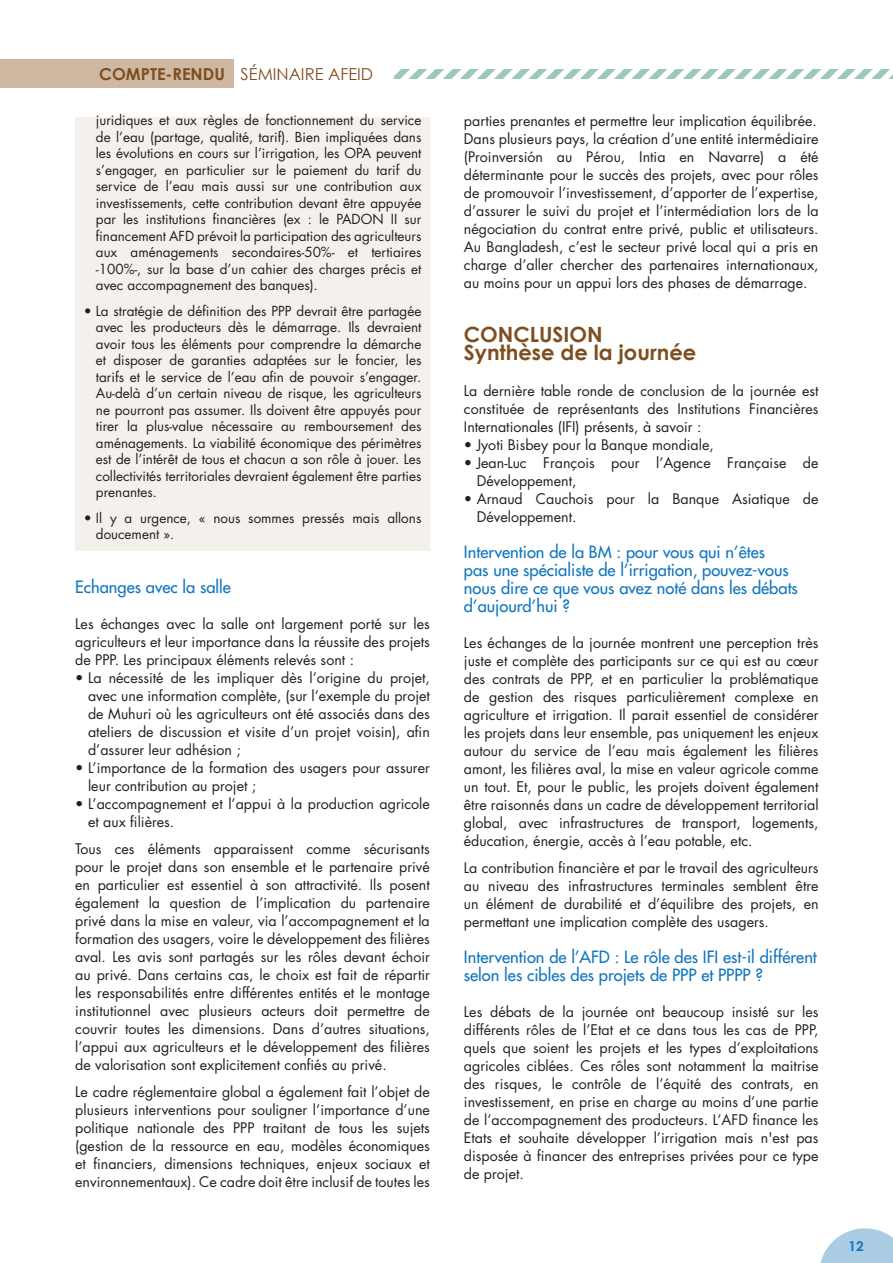
<style>
.page{position:relative;width:893px;height:1263px;background:#fff}
.page>*{position:absolute;margin:0;border:0;box-sizing:border-box;transform-origin:0 0}
.t1{font:700 21px/18px "Century Gothic";color:#7e4e1f}
.t2{font:16.5px/18px "Futura";color:#1276bd}
.t3{font:16.5px "Century Gothic";color:#7e4e1f}
.t4{font:14.25px/18px "Futura";color:#231f20;text-align:justify}
.t5{font:13.5px/16.5px "Futura";color:#231f20;text-align:justify}
.t6{font:700 13.5px "Century Gothic";color:#1276bd}
.s1{font-weight:700}
</style>
<div class="page">
<svg style="left:820px;top:1228px;width:73px;height:35px"></svg>
<div style="left:75px;top:117px;width:355px;height:185px;background:#f4f1ec"></div>
<div style="left:75px;top:291px;width:355px;height:20px;background:#f4f1ec"></div>
<div style="left:75px;top:307px;width:355px;height:202px;background:#f4f1ec"></div>
<div style="left:75px;top:498px;width:355px;height:20px;background:#f4f1ec"></div>
<div style="left:75px;top:514px;width:355px;height:37px;background:#f4f1ec"></div>
<div style="left:0;top:60px;width:234px;height:28px;background:#ceb8a2"></div>
<svg style="left:394px;top:70px;width:499px;height:8px"></svg>
<p class="t3" style="left:99px;top:64px;width:275px"><span class="s1">COMPTE-RENDU</span> SÉMINAIRE AFEID</p>
<p class="t5" style="left:96px;top:112px;width:327px">juridiques et aux règles de fonctionnement du service de l’eau (partage, qualité, tarif). Bien impliquées dans les évolutions en cours sur l’irrigation, les OPA peuvent s’engager, en particulier sur le paiement du tarif du service de l’eau mais aussi sur une contribution aux investissements, cette contribution devant être appuyée par les institutions financières (ex : le PADON II sur financement AFD prévoit la participation des agriculteurs aux aménagements secondaires-50%- et tertiaires -100%-, sur la base d’un cahier des charges précis et avec accompagnement des banques).</p>
<p class="t5" style="left:96px;top:302px;width:327px;text-indent:-12px">• La stratégie de définition des PPP devrait être partagée avec les producteurs dès le démarrage. Ils devraient avoir tous les éléments pour comprendre la démarche et disposer de garanties adaptées sur le foncier, les tarifs et le service de l’eau afin de pouvoir s’engager.<br>Au-delà d’un certain niveau de risque, les agriculteurs ne pourront pas assumer. Ils doivent être appuyés pour tirer la plus-value nécessaire au remboursement des aménagements. La viabilité économique des périmètres est de l’intérêt de tous et chacun a son rôle à jouer. Les collectivités territoriales devraient également être parties prenantes.</p>
<p class="t5" style="left:96px;top:509px;width:327px;text-indent:-12px">• Il y a urgence, « nous sommes pressés mais allons doucement ».</p>
<p class="t2" style="left:75px;top:578px;width:157px">Echanges avec la salle</p>
<p class="t4" style="left:75px;top:615px;width:356px">Les échanges avec la salle ont largement porté sur les agriculteurs et leur importance dans la réussite des projets de PPP. Les principaux éléments relevés sont :</p>
<p class="t4" style="left:88px;top:669px;width:343px;text-indent:-13px">• La nécessité de les impliquer dès l’origine du projet, avec une information complète, (sur l’exemple du projet de Muhuri où les agriculteurs ont été associés dans des ateliers de discussion et visite d’un projet voisin), afin d’assurer leur adhésion ;</p>
<p class="t4" style="left:88px;top:759px;width:343px;text-indent:-13px">• L’importance de la formation des usagers pour assurer leur contribution au projet ;</p>
<p class="t4" style="left:88px;top:795px;width:343px;text-indent:-13px">• L’accompagnement et l’appui à la production agricole et aux filières.</p>
<p class="t4" style="left:75px;top:840px;width:356px">Tous ces éléments apparaissent comme sécurisants pour le projet dans son ensemble et le partenaire privé en particulier est essentiel à son attractivité. Ils posent également la question de l’implication du partenaire privé dans la mise en valeur, via l’accompagnement et la formation des usagers, voire le développement des filières aval. Les avis sont partagés sur les rôles devant échoir au privé. Dans certains cas, le choix est fait de répartir les responsabilités entre différentes entités et le montage institutionnel avec plusieurs acteurs doit permettre de couvrir toutes les dimensions. Dans d’autres situations, l’appui aux agriculteurs et le développement des filières de valorisation sont explicitement confiés au privé.</p>
<p class="t4" style="left:75px;top:1083px;width:356px">Le cadre réglementaire global a également fait l’objet de plusieurs interventions pour souligner l’importance d’une politique nationale des PPP traitant de tous les sujets (gestion de la ressource en eau, modèles économiques et financiers, dimensions techniques, enjeux sociaux et environnementaux). Ce cadre doit être inclusif de toutes les</p>
<p class="t4" style="left:464px;top:111px;width:356px;text-align:left">parties prenantes et permettre leur implication équilibrée.<br>Dans plusieurs pays, la création d’une entité intermédiaire (Proinversión au Pérou, Intia en Navarre) a été déterminante pour le succès des projets, avec pour rôles de promouvoir l’investissement, d’apporter de l’expertise, d’assurer le suivi du projet et l’intermédiation lors de la négociation du contrat entre privé, public et utilisateurs.<br>Au Bangladesh, c’est le secteur privé local qui a pris en charge d’aller chercher des partenaires internationaux, au moins pour un appui lors des phases de démarrage.</p>
<h1 class="t1" style="left:464px;top:325px;width:234px">CONCLUSION<br>Synthèse de la journée</h1>
<p class="t4" style="left:464px;top:382px;width:356px">La dernière table ronde de conclusion de la journée est constituée de représentants des Institutions Financières Internationales (IFI) présents, à savoir :</p>
<p class="t4" style="left:464px;top:436px;width:251px">• Jyoti Bisbey pour la Banque mondiale,</p>
<p class="t4" style="left:477px;top:454px;width:343px;text-indent:-13px">• Jean-Luc François pour l’Agence Française de<br>Développement,</p>
<p class="t4" style="left:477px;top:490px;width:343px;text-indent:-13px">• Arnaud Cauchois pour la Banque Asiatique de<br>Développement.</p>
<p class="t2" style="left:464px;top:543px;width:336px">Intervention de la BM : pour vous qui n’êtes<br>pas une spécialiste de l’irrigation, pouvez-vous nous dire ce que vous avez noté dans les débats d’aujourd’hui ?</p>
<p class="t4" style="left:464px;top:634px;width:356px">Les échanges de la journée montrent une perception très juste et complète des participants sur ce qui est au cœur des contrats de PPP, et en particulier la problématique de gestion des risques particulièrement complexe en agriculture et irrigation. Il parait essentiel de considérer les projets dans leur ensemble, pas uniquement les enjeux autour du service de l’eau mais également les filières amont, les filières aval, la mise en valeur agricole comme un tout. Et, pour le public, les projets doivent également être raisonnés dans un cadre de développement territorial global, avec infrastructures de transport, logements, éducation, énergie, accès à l’eau potable, etc.</p>
<p class="t4" style="left:464px;top:859px;width:356px">La contribution financière et par le travail des agriculteurs au niveau des infrastructures terminales semblent être un élément de durabilité et d’équilibre des projets, en permettant une implication complète des usagers.</p>
<p class="t2" style="left:464px;top:948px;width:354px">Intervention de l’AFD : Le rôle des IFI est-il différent selon les cibles des projets de PPP et PPPP ?</p>
<p class="t4" style="left:464px;top:1003px;width:356px">Les débats de la journée ont beaucoup insisté sur les différents rôles de l’Etat et ce dans tous les cas de PPP, quels que soient les projets et les types d’exploitations agricoles ciblées. Ces rôles sont notamment la maitrise des risques, le contrôle de l’équité des contrats, en investissement, en prise en charge au moins d’une partie de l’accompagnement des producteurs. L’AFD finance les Etats et souhaite développer l’irrigation mais n'est pas disposée à financer des entreprises privées pour ce type de projet.</p>
<p class="t6" style="left:849px;top:1238px;width:17px">12</p>
</div>
